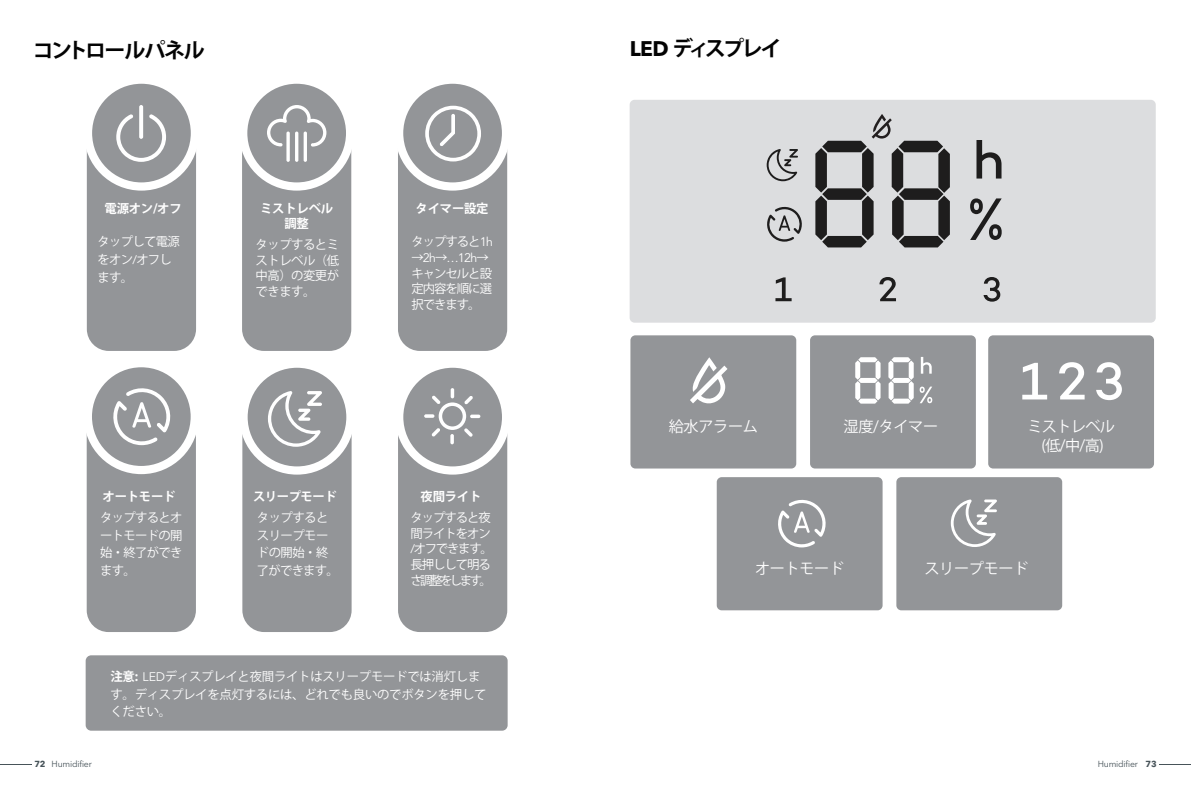
<style>
.page{position:relative;width:1191px;height:794px;background:#fff}
.page>*{position:absolute;margin:0;border:0;box-sizing:border-box;transform-origin:0 0}
.t1{font:700 21px "Koz Go Pr 6 N";letter-spacing:-.07em;color:#030303}
.t2{font:700 21px "Koz Go Pr 6 N";letter-spacing:-.125em;color:#030303}
.t3{font:15.05px/19.1px "Koz Go Pr 6 N";letter-spacing:-.02em;color:#fff;text-align:center}
.t4{font:12.42px/17.7px "Koz Go Pr 6 N";letter-spacing:-.04em;color:#fff;text-align:justify}
.t5{font:12.42px/17.7px "Koz Go Pr 6 N";letter-spacing:-.02em;color:#fff}
.t6{font:12.42px/15.8px "Koz Go Pr 6 N";letter-spacing:-.08em;color:#fff}
.t7{font:700 12.42px/14.2px "Koz Go Pr 6 N";letter-spacing:-.02em;color:#fff;text-align:center}
.t8{font:12.42px/17.7px "Koz Go Pr 6 N";letter-spacing:-.06em;color:#fff}
.t9{font:12.42px "Avenir Next LT Pro";color:#fff}
.t10{font:700 12.42px "Koz Go Pr 6 N";letter-spacing:-.04em;color:#fff}
.t11{font:8.75px "Avenir Next LT Pro";letter-spacing:-.025em;color:#475359}
.s1{font-family:"Avenir Next LT Pro"}
.s2{font-family:"Koz Go Pr 6 N"}
.s3{font-weight:700}
</style>
<div class="page">
<div style="left:810px;top:335px;width:166px;height:133px;background:#939598;border-radius:5px"></div>
<div style="left:86px;top:655px;width:421px;height:75px;background:#939598;border-radius:6px"></div>
<div style="left:629px;top:100px;width:526px;height:223px;background:#dcdddf;border-radius:5px"></div>
<div style="left:630px;top:335px;width:166px;height:133px;background:#939598;border-radius:5px"></div>
<hr style="left:1159px;top:764px;width:32px;height:1px;background:#475359">
<div style="left:87px;top:127px;width:109px;height:224px;background:#939598;border-radius:22px"></div>
<div style="left:88px;top:80px;width:107px;height:106px;background:#939598;border-radius:50%"></div>
<div style="left:84px;top:76px;width:115px;height:115px;border:8px solid #fff;border-radius:50%"></div>
<svg style="left:116px;top:114px;width:50px;height:48px"></svg>
<svg style="left:139px;top:105px;width:4px;height:34px"></svg>
<div style="left:242px;top:127px;width:109px;height:224px;background:#939598;border-radius:22px"></div>
<svg style="left:243px;top:80px;width:107px;height:106px"></svg>
<div style="left:239px;top:76px;width:115px;height:115px;border:8px solid #fff;border-radius:50%"></div>
<svg style="left:267px;top:105px;width:59px;height:42px"></svg>
<svg style="left:286px;top:131px;width:4px;height:31px"></svg>
<hr style="left:295px;top:131px;width:3px;height:31px;background:#fff;border-radius:2px">
<hr style="left:304px;top:131px;width:3px;height:31px;background:#fff;border-radius:2px">
<div style="left:398px;top:127px;width:109px;height:224px;background:#939598;border-radius:22px"></div>
<svg style="left:399px;top:80px;width:107px;height:106px"></svg>
<div style="left:395px;top:76px;width:115px;height:115px;border:8px solid #fff;border-radius:50%"></div>
<svg style="left:425px;top:106px;width:56px;height:55px"></svg>
<div style="left:242px;top:411px;width:109px;height:221px;background:#939598;border-radius:22px"></div>
<svg style="left:243px;top:364px;width:107px;height:106px"></svg>
<div style="left:239px;top:359px;width:115px;height:115px;border:8px solid #fff;border-radius:50%"></div>
<svg style="left:268px;top:391px;width:54px;height:56px"></svg>
<div style="left:398px;top:411px;width:109px;height:221px;background:#939598;border-radius:22px"></div>
<div style="left:399px;top:364px;width:107px;height:106px;background:#939598;border-radius:50%"></div>
<div style="left:395px;top:359px;width:115px;height:115px;border:8px solid #fff;border-radius:50%"></div>
<svg style="left:424px;top:414px;width:10px;height:4px"></svg>
<svg style="left:450px;top:434px;width:4px;height:10px"></svg>
<svg style="left:470px;top:414px;width:10px;height:4px"></svg>
<svg style="left:431px;top:388px;width:42px;height:49px"></svg>
<div style="left:87px;top:410px;width:109px;height:222px;background:#939598;border-radius:22px"></div>
<svg style="left:88px;top:363px;width:107px;height:107px"></svg>
<div style="left:84px;top:359px;width:115px;height:115px;border:8px solid #fff;border-radius:50%"></div>
<svg style="left:111px;top:386px;width:62px;height:59px"></svg>
<div style="left:822px;top:236px;width:44px;height:11px;background:#1e1d1d;border-radius:6px"></div>
<div style="left:899px;top:188px;width:44px;height:12px;background:#1e1d1d;border-radius:6px"></div>
<div style="left:899px;top:236px;width:44px;height:11px;background:#1e1d1d;border-radius:6px"></div>
<div style="left:892px;top:196px;width:11px;height:44px;background:#1e1d1d;border-radius:6px"></div>
<div style="left:891px;top:148px;width:12px;height:45px;background:#1e1d1d;border-radius:6px"></div>
<div style="left:938px;top:196px;width:12px;height:44px;background:#1e1d1d;border-radius:6px"></div>
<svg style="left:898px;top:141px;width:52px;height:52px"></svg>
<svg style="left:970px;top:198px;width:31px;height:42px"></svg>
<svg style="left:983px;top:277px;width:17px;height:25px"></svg>
<svg style="left:879px;top:277px;width:17px;height:24px"></svg>
<svg style="left:775px;top:277px;width:16px;height:24px"></svg>
<svg style="left:976px;top:140px;width:25px;height:38px"></svg>
<svg style="left:767px;top:206px;width:35px;height:36px"></svg>
<svg style="left:766px;top:149px;width:32px;height:32px"></svg>
<svg style="left:815px;top:114px;width:76px;height:126px"></svg>
<svg style="left:690px;top:357px;width:37px;height:46px"></svg>
<div style="left:716px;top:477px;width:166px;height:133px;background:#939598;border-radius:5px"></div>
<div style="left:896px;top:477px;width:166px;height:133px;background:#939598;border-radius:5px"></div>
<div style="left:988px;top:335px;width:166px;height:133px;background:#939598;border-radius:5px"></div>
<svg style="left:778px;top:499px;width:48px;height:48px"></svg>
<svg style="left:950px;top:499px;width:47px;height:48px"></svg>
<svg style="left:1096px;top:362px;width:26px;height:38px"></svg>
<svg style="left:1059px;top:362px;width:25px;height:37px"></svg>
<svg style="left:1022px;top:363px;width:25px;height:36px"></svg>
<svg style="left:855px;top:357px;width:25px;height:46px"></svg>
<svg style="left:888px;top:357px;width:25px;height:46px"></svg>
<svg style="left:920px;top:357px;width:11px;height:17px"></svg>
<svg style="left:919px;top:386px;width:13px;height:17px"></svg>
<hr style="left:0;top:764px;width:31px;height:1px;background:#475359">
<h1 class="t1" style="left:33px;top:38px;width:173px">コントロールパネル</h1>
<h1 class="t2" style="left:629px;top:36px;width:153px"><span class="s1">LED</span> ディスプレイ</h1>
<p class="t7" style="left:105px;top:202px;width:79px">電源オン/オフ</p>
<p class="t8" style="left:98px;top:233px;width:84px">タップして電源をオン<span class="s1">/</span>オフします。</p>
<p class="t7" style="left:103px;top:489px;width:74px">オートモード</p>
<p class="t4" style="left:100px;top:509px;width:84px">タップするとオートモードの開始・終了ができます。</p>
<p class="t7" style="left:260px;top:202px;width:74px">ミストレベル調整</p>
<p class="t4" style="left:255px;top:237px;width:85px;line-height:15.8px">タップするとミストレベル（低中高）の変更ができます。</p>
<p class="t7" style="left:415px;top:202px;width:74px">タイマー設定</p>
<p class="t4" style="left:411px;top:233px;width:83px">タップすると<span class="s1">1h</span></p>
<p class="t9" style="left:411px;top:250px;width:79px"><span class="s2">→</span>2h<span class="s2">→</span>…12h<span class="s2">→</span></p>
<p class="t4" style="left:411px;top:265px;width:82px;line-height:15.8px">キャンセルと設定内容を順に選択できます。</p>
<p class="t10" style="left:253px;top:489px;width:85px">スリープモード</p>
<p class="t4" style="left:257px;top:509px;width:84px;text-align:left">タップするとスリープモードの開始・終了ができます。</p>
<p class="t7" style="left:420px;top:489px;width:62px">夜間ライト</p>
<p class="t6" style="left:410px;top:510px;width:84px">タップすると夜間ライトをオン<span class="s1">/</span>オフできます。長押しして明るさ調整をします。</p>
<p class="t11" style="left:34px;top:759px;width:59px"><span class="s3">72</span> Humidifier</p>
<p class="t5" style="left:110px;top:668px;width:377px"><span class="s3">注意:</span> <span class="s1">LED</span>ディスプレイと夜間ライトはスリープモードでは消灯します。ディスプレイを点灯するには、どれでも良いのでボタンを押してください。</p>
<p class="t3" style="left:669px;top:417px;width:91px">給水アラーム</p>
<p class="t3" style="left:843px;top:417px;width:96px">湿度/タイマー</p>
<p class="t3" style="left:1027px;top:417px;width:89px">ミストレベル(低/中/高)</p>
<p class="t3" style="left:755px;top:559px;width:91px">オートモード</p>
<p class="t3" style="left:924px;top:559px;width:105px">スリープモード</p>
<p class="t11" style="left:1097px;top:759px;width:60px">Humidifier <span class="s3">73</span></p>
</div>
